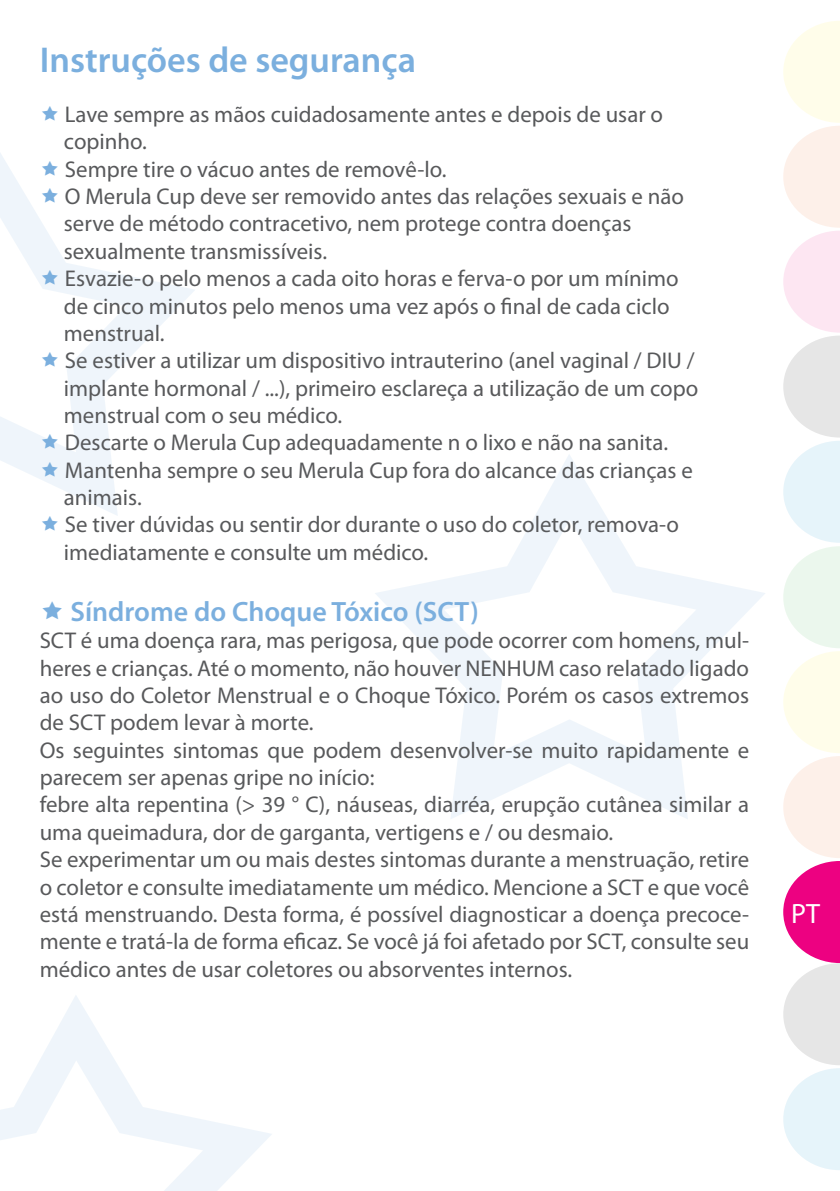
<style>
.page{position:relative;width:840px;height:1191px;background:#fff}
.page>*{position:absolute;margin:0;border:0;box-sizing:border-box;transform-origin:0 0}
.t1{font:600 36px "Myriad Pro";color:#7bafde}
.t2{font:600 28px "Myriad Pro";color:#7bafde}
.t3{font:28px "Myriad Pro";color:#fff}
.t4{font:22.8px/27.2px "Myriad Pro";color:#58595b}
</style>
<div class="page">
<svg style="left:0;top:153px;width:195px;height:363px"></svg>
<svg style="left:0;top:996px;width:272px;height:195px"></svg>
<svg style="left:375px;top:455px;width:390px;height:364px"></svg>
<svg style="left:783px;top:21px;width:56px;height:1149px"></svg>
<svg style="left:42px;top:160px;width:16px;height:15px"></svg>
<svg style="left:42px;top:187px;width:16px;height:15px"></svg>
<svg style="left:42px;top:269px;width:16px;height:15px"></svg>
<svg style="left:42px;top:351px;width:16px;height:16px"></svg>
<svg style="left:42px;top:433px;width:16px;height:16px"></svg>
<svg style="left:42px;top:461px;width:16px;height:15px"></svg>
<h1 class="t1" style="left:40px;top:37px;width:377px">Instruções de segurança</h1>
<p class="t4" style="left:64px;top:100px;width:635px">Lave sempre as mãos cuidadosamente antes e depois de usar o copinho.<br>Sempre tire o vácuo antes de removê-lo.<br>O Merula Cup deve ser removido antes das relações sexuais e não serve de método contracetivo, nem protege contra doenças sexualmente transmissíveis.<br>Esvazie-o pelo menos a cada oito horas e ferva-o por um mínimo de cinco minutos pelo menos uma vez após o final de cada ciclo menstrual.<br>Se estiver a utilizar um dispositivo intrauterino (anel vaginal / DIU / implante hormonal / ...), primeiro esclareça a utilização de um copo menstrual com o seu médico.<br>Descarte o Merula Cup adequadamente n o lixo e não na sanita.<br>Mantenha sempre o seu Merula Cup fora do alcance das crianças e animais.<br>Se tiver dúvidas ou sentir dor durante o uso do coletor, remova-o imediatamente e consulte um médico.</p>
<p class="t2" style="left:70px;top:593px;width:409px">Síndrome do Choque Tóxico (SCT)</p>
<p class="t4" style="left:40px;top:626px;width:710px">SCT é uma doença rara, mas perigosa, que pode ocorrer com homens, mul&shy;heres e crianças. Até o momento, não houver NENHUM caso relatado ligado ao uso do Coletor Menstrual e o Choque Tóxico. Porém os casos extremos de SCT podem levar à morte.<br>Os seguintes sintomas que podem desenvolver-se muito rapidamente e parecem ser apenas gripe no início:<br>febre alta repentina (&gt; 39 ° C), náuseas, diarréa, erupção cutânea similar a uma queimadura, dor de garganta, vertigens e / ou desmaio.<br>Se experimentar um ou mais destes sintomas durante a menstruação, retire o coletor e consulte imediatamente um médico. Mencione a SCT e que você está menstruando. Desta forma, é possível diagnosticar a doença precoce&shy;mente e tratá-la de forma eficaz. Se você já foi afetado por SCT, consulte seu médico antes de usar coletores ou absorventes internos.</p>
<p class="t3" style="left:790px;top:896px;width:30px">PT</p>
</div>
